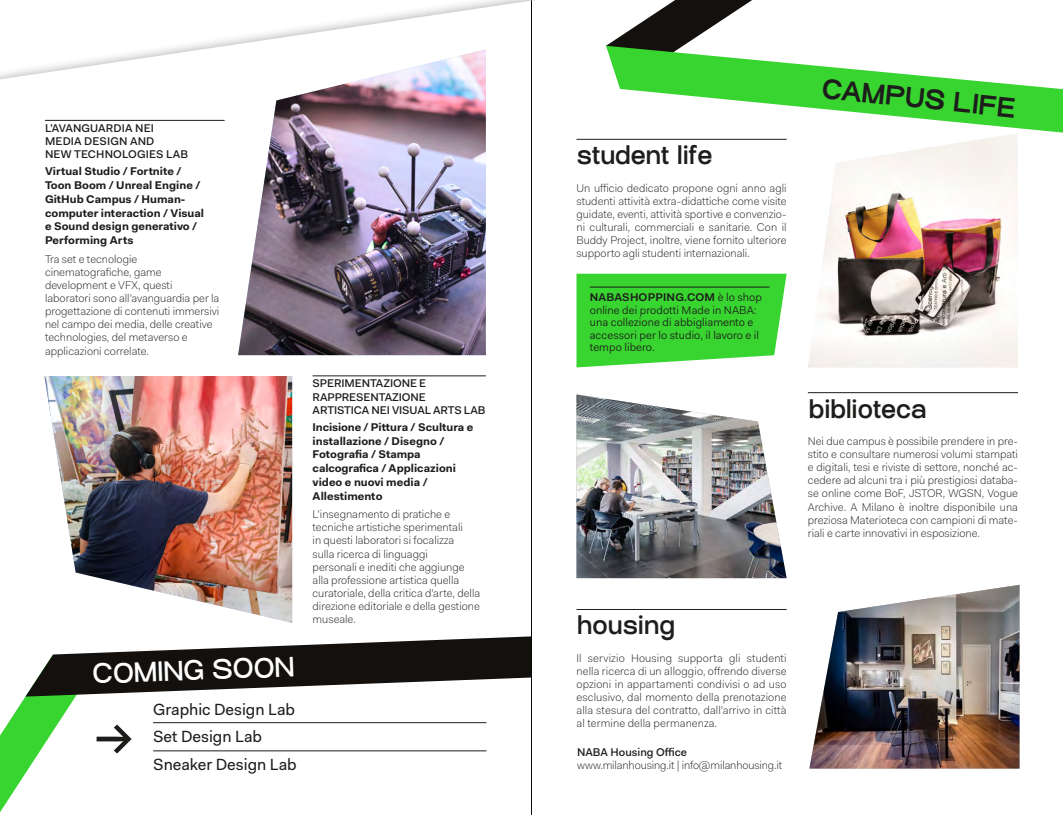
<style>
.page{position:relative;width:1063px;height:815px;background:#fff}
.page>*{position:absolute;margin:0;border:0;box-sizing:border-box;transform-origin:0 0}
.t1{font:500 58px "Fakt";color:#1d1d1b}
.t2{font:500 27.25px "Osmose";color:#fff}
.t3{font:700 27.25px "Osmose";color:#1d1d1b}
.t4{font:500 26.25px "Osmose";color:#1d1d1b}
.t5{font:16.25px/27.5px "Fakt";color:#1d1d1b}
.t6{font:300 11.25px/13.1px "Fakt";color:#1d1d1b;text-align:justify}
.t7{font:700 11.25px/13.8px "Fakt";color:#1d1d1b}
.t8{font:11.25px/12.5px "Fakt Blond";letter-spacing:.005em;color:#1d1d1b}
.t9{font:500 11.25px/13.1px "Fakt";letter-spacing:-.01em;color:#1d1d1b}
.t10{font:500 11.25px/13.1px "Fakt";letter-spacing:.01em;color:#1d1d1b}
.t11{font:600 11.25px "Fakt";letter-spacing:.015em;color:#1d1d1b}
.s1{font-family:"Fakt Blond";font-weight:400}
</style>
<div class="page">
<hr style="left:576px;top:609px;width:211px;height:1px;background:#1d1d1b">
<hr style="left:808px;top:392px;width:210px;height:1px;background:#1d1d1b">
<svg style="left:576px;top:274px;width:211px;height:93px"></svg>
<hr style="left:590px;top:287px;width:179px;height:1px;background:#1d1d1b">
<img style="left:576px;top:394px;width:211px;height:184px">
<img style="left:809px;top:585px;width:211px;height:184px">
<hr style="left:45px;top:120px;width:180px;height:1px;background:#1d1d1b">
<hr style="left:313px;top:376px;width:173px;height:1px;background:#1d1d1b">
<img style="left:44px;top:376px;width:248px;height:247px">
<img style="left:808px;top:133px;width:210px;height:235px">
<img style="left:238px;top:86px;width:248px;height:269px">
<svg style="left:0;top:636px;width:520px;height:176px"></svg>
<hr style="left:153px;top:722px;width:333px;height:1px;background:#1d1d1b">
<svg style="left:607px;top:0;width:145px;height:46px"></svg>
<svg style="left:607px;top:46px;width:456px;height:87px"></svg>
<hr style="left:153px;top:751px;width:333px;height:1px;background:#1d1d1b">
<hr style="left:576px;top:139px;width:211px;height:1px;background:#1d1d1b">
<div style="left:520px;top:0;width:24px;height:815px;background:#1d1d1b;opacity:.75"></div>
<div style="left:0;top:0;width:607px;height:86px;background:#1d1d1b;opacity:.33"></div>
<p class="t10" style="left:45px;top:121px;width:145px">L’AVANGUARDIA NEI<br>MEDIA DESIGN AND<br>NEW TECHNOLOGIES LAB</p>
<p class="t7" style="left:45px;top:165px;width:161px">Virtual Studio / Fortnite /<br>Toon Boom / Unreal Engine /<br>GitHub Campus / Human&shy;computer interaction / Visual e Sound design generativo /<br>Performing Arts</p>
<p class="t6" style="left:45px;top:252px;width:176px;text-align:left">Tra set e tecnologie cinematografiche, game development e VFX, questi laboratori sono all’avanguardia per la progettazione di contenuti immersivi nel campo dei media, delle creative technologies, del metaverso e applicazioni correlate.</p>
<h2 class="t2" style="left:92px;top:658px;width:204px;rotate:-2deg">COMING SOON</h2>
<h1 class="t1" style="left:95px;top:695px;width:40px">→</h1>
<h3 class="t5" style="left:153px;top:696px;width:145px">Graphic Design Lab<br>Set Design Lab<br>Sneaker Design Lab</h3>
<p class="t9" style="left:313px;top:377px;width:174px">SPERIMENTAZIONE E<br>RAPPRESENTAZIONE<br>ARTISTICA NEI VISUAL ARTS LAB</p>
<p class="t7" style="left:313px;top:420px;width:162px">Incisione / Pittura / Scultura e installazione / Disegno /<br>Fotografia / Stampa calcografica / Applicazioni video e nuovi media /<br>Allestimento</p>
<p class="t6" style="left:313px;top:508px;width:169px;text-align:left">L’insegnamento di pratiche e tecniche artistiche sperimentali<br>in questi laboratori si focalizza<br>sulla ricerca di linguaggi<br>personali e inediti che aggiunge alla professione artistica quella curatoriale, della critica d’arte, della direzione editoriale e della gestione museale.</p>
<h3 class="t4" style="left:577px;top:140px;width:137px">student life</h3>
<p class="t6" style="left:576px;top:181px;width:212px">Un ufficio dedicato propone ogni anno agli studenti attività extra-didattiche come visite guidate, eventi, attività sportive e convenzio&shy;ni culturali, commerciali e sanitarie. Con il Buddy Project, inoltre, viene fornito ulteriore supporto agli studenti internazionali.</p>
<p class="t11" style="left:590px;top:290px;width:174px">NABASHOPPING.COM <span class="s1">è lo shop</span></p>
<p class="t8" style="left:590px;top:304px;width:171px">online dei prodotti Made in NABA: una collezione di abbigliamento e accessori per lo studio, il lavoro e il tempo libero.</p>
<h2 class="t3" style="left:824px;top:72px;width:196px;rotate:6deg">CAMPUS LIFE</h2>
<h3 class="t4" style="left:809px;top:393px;width:120px">biblioteca</h3>
<p class="t6" style="left:808px;top:434px;width:212px">Nei due campus è possibile prendere in pre&shy;stito e consultare numerosi volumi stampati e digitali, tesi e riviste di settore, nonché ac&shy;cedere ad alcuni tra i più prestigiosi databa&shy;se online come BoF, JSTOR, WGSN, Vogue Archive. A Milano è inoltre disponibile una preziosa Materioteca con campioni di mate&shy;riali e carte innovativi in esposizione.</p>
<h3 class="t4" style="left:577px;top:610px;width:99px">housing</h3>
<p class="t6" style="left:576px;top:651px;width:212px">Il servizio Housing supporta gli studenti nella ricerca di un alloggio, offrendo diverse opzioni in appartamenti condivisi o ad uso esclusivo, dal momento della prenotazione alla stesura del contratto, dall’arrivo in città al termine della permanenza.</p>
<p class="t9" style="left:577px;top:745px;width:112px">NABA Housing Office</p>
<p class="t6" style="left:577px;top:758px;width:207px">www.milanhousing.it | info@milanhousing.it</p>
</div>
